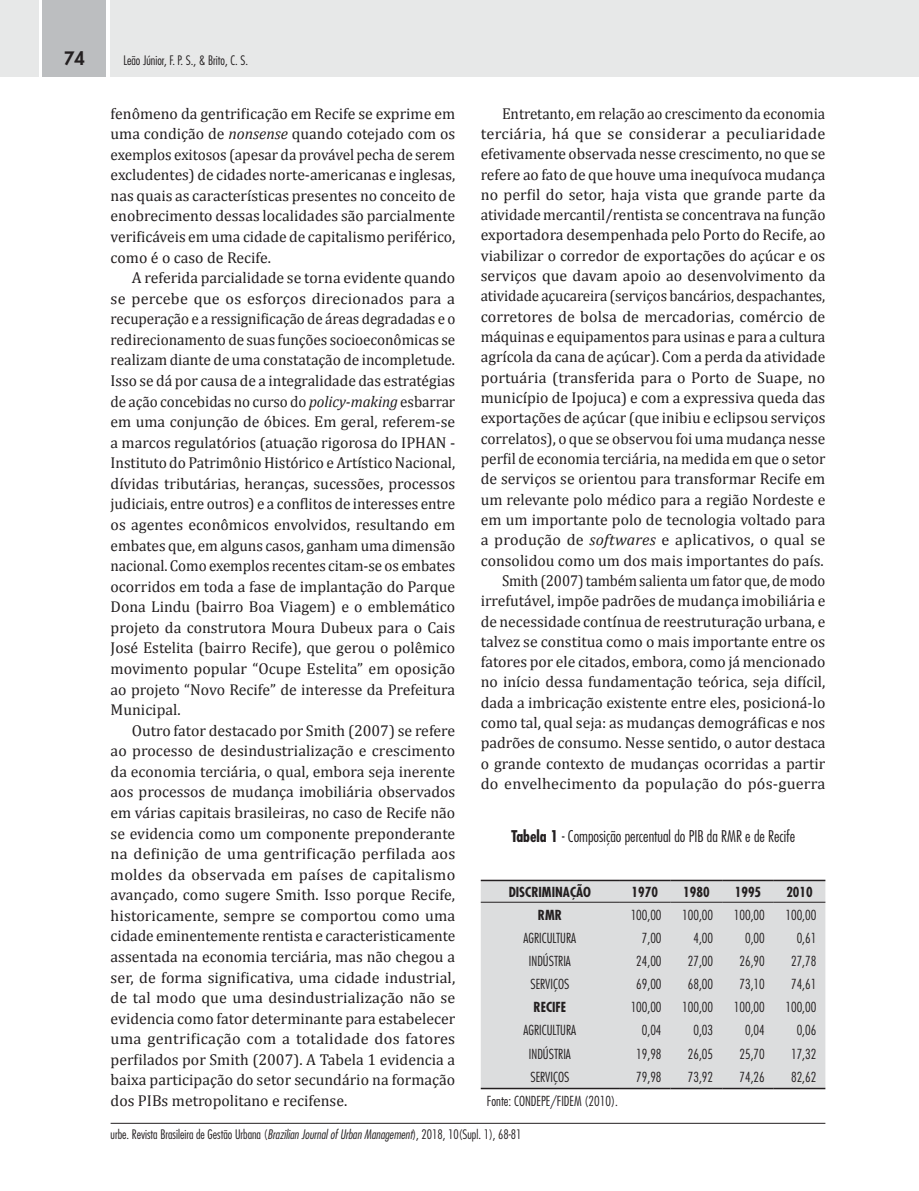
<style>
.page{position:relative;width:919px;height:1191px;background:#fff}
.page>*{position:absolute;margin:0;border:0;box-sizing:border-box;transform-origin:0 0}
.t1{font:800 18px "Futura Std";color:#231f20}
.Paragraph{font:15.75px/20.5px "Cambria";color:#231f20;text-align:justify}
.Paragraph-2{font:15.75px/20.2px "Cambria";color:#231f20;text-align:justify;scale:.96 1}
.Paragraph-3{font:15.75px/20.2px "Cambria";color:#231f20;text-align:justify;scale:.93 1}
.TableTitle{font:300 condensed 15.75px "Futura Std";color:#231f20}
.TableBody{font:300 condensed 13.5px "Futura Std";color:#231f20}
.TableHead{font:700 condensed 13.5px "Futura Std";color:#231f20}
.TableFootnote{font:300 condensed 13.5px "Futura Std";color:#231f20}
.TableBody-2{font:700 condensed 13.5px "Futura Std";color:#231f20}
.t2{font:300 condensed 12.75px "Futura Std";color:#231f20}
.s1{font-style:italic}
.s2{font-weight:700}
</style>
<div class="page">
<hr style="left:111px;top:1123px;width:714px;height:1px;background:#231f20">
<div style="left:111px;top:0;width:807px;height:77px;background:#e7e8e8"></div>
<div style="left:43px;top:0;width:63px;height:77px;background:#bcbec0"></div>
<div style="left:0;top:0;width:38px;height:77px;background:#e7e8e8"></div>
<hr style="left:918px;top:0;width:1px;height:77px;background:#e7e8e8">
<div style="left:480px;top:881px;width:345px;height:206px;background:#dcddde"></div>
<hr style="left:480px;top:879px;width:139px;height:2px;background:#231f20">
<hr style="left:619px;top:879px;width:51px;height:2px;background:#231f20">
<hr style="left:670px;top:879px;width:52px;height:2px;background:#231f20">
<hr style="left:722px;top:879px;width:51px;height:2px;background:#231f20">
<hr style="left:773px;top:879px;width:52px;height:2px;background:#231f20">
<hr style="left:480px;top:1087px;width:139px;height:2px;background:#231f20">
<hr style="left:619px;top:1087px;width:51px;height:2px;background:#231f20">
<hr style="left:670px;top:1087px;width:52px;height:2px;background:#231f20">
<hr style="left:722px;top:1087px;width:51px;height:2px;background:#231f20">
<hr style="left:773px;top:1087px;width:52px;height:2px;background:#231f20">
<hr style="left:480px;top:902px;width:139px;height:1px;background:#231f20">
<hr style="left:619px;top:902px;width:51px;height:1px;background:#231f20">
<hr style="left:670px;top:902px;width:52px;height:1px;background:#231f20">
<hr style="left:722px;top:902px;width:51px;height:1px;background:#231f20">
<hr style="left:773px;top:902px;width:52px;height:1px;background:#231f20">
<p class="t1" style="left:64px;top:47px;width:22px">74</p>
<p class="t2" style="left:123px;top:53px;width:126px">Leão Júnior, F. P. S., &amp; Brito, C. S.</p>
<p class="Paragraph" style="left:111px;top:103px;width:346px">fenômeno da gentrificação em Recife se exprime em uma condição de <span class="s1">nonsense</span> quando cotejado com os exemplos exitosos (apesar da provável pecha de serem excludentes) de cidades norte-americanas e inglesas, nas quais as características presentes no conceito de enobrecimento dessas localidades são parcialmente verificáveis em uma cidade de capitalismo periférico, como é o caso de Recife.</p>
<p class="Paragraph" style="left:111px;top:267px;width:346px;text-indent:21px">A referida parcialidade se torna evidente quando se percebe que os esforços direcionados para a recuperação e a ressignificação de áreas degradadas e o redirecionamento de suas funções socioeconômicas se realizam diante de uma constatação de incompletude.<br>Isso se dá por causa de a integralidade das estratégias de ação concebidas no curso do <span class="s1">policy-making</span> esbarrar em uma conjunção de óbices. Em geral, referem-se a marcos regulatórios (atuação rigorosa do IPHAN - Instituto do Patrimônio Histórico e Artístico Nacional, dívidas tributárias, heranças, sucessões, processos judiciais, entre outros) e a conflitos de interesses entre os agentes econômicos envolvidos, resultando em embates que, em alguns casos, ganham uma dimensão nacional. Como exemplos recentes citam-se os embates ocorridos em toda a fase de implantação do Parque Dona Lindu (bairro Boa Viagem) e o emblemático projeto da construtora Moura Dubeux para o Cais José Estelita (bairro Recife), que gerou o polêmico movimento popular “Ocupe Estelita” em oposição ao projeto “Novo Recife” de interesse da Prefeitura Municipal.</p>
<p class="Paragraph" style="left:111px;top:720px;width:346px;text-indent:21px">Outro fator destacado por Smith (2007) se refere ao processo de desindustrialização e crescimento da economia terciária, o qual, embora seja inerente aos processos de mudança imobiliária observados em várias capitais brasileiras, no caso de Recife não se evidencia como um componente preponderante na definição de uma gentrificação perfilada aos moldes da observada em países de capitalismo avançado, como sugere Smith. Isso porque Recife, historicamente, sempre se comportou como uma cidade eminentemente rentista e caracteristicamente assentada na economia terciária, mas não chegou a ser, de forma significativa, uma cidade industrial, de tal modo que uma desindustrialização não se evidencia como fator determinante para estabelecer uma gentrificação com a totalidade dos fatores perfilados por Smith (2007). A Tabela 1 evidencia a baixa participação do setor secundário na formação dos PIBs metropolitano e recifense.</p>
<p class="Paragraph-2" style="left:480px;top:103px;width:360px;text-indent:21px">Entretanto, em relação ao crescimento da economia terciária, há que se considerar a peculiaridade efetivamente observada nesse crescimento, no que se refere ao fato de que houve uma inequívoca mudança no perfil do setor, haja vista que grande parte da atividade mercantil/rentista se concentrava na função exportadora desempenhada pelo Porto do Recife, ao viabilizar o corredor de exportações do açúcar e os serviços que davam apoio ao desenvolvimento da atividade açucareira (serviços bancários, despachantes, corretores de bolsa de mercadorias, comércio de máquinas e equipamentos para usinas e para a cultura agrícola da cana de açúcar). Com a perda da atividade portuária (transferida para o Porto de Suape, no município de Ipojuca) e com a expressiva queda das exportações de açúcar (que inibiu e eclipsou serviços correlatos), o que se observou foi uma mudança nesse perfil de economia terciária, na medida em que o setor de serviços se orientou para transformar Recife em um relevante polo médico para a região Nordeste e em um importante polo de tecnologia voltado para a produção de <span class="s1">softwares</span> e aplicativos, o qual se consolidou como um dos mais importantes do país.</p>
<p class="Paragraph-3" style="left:480px;top:570px;width:372px;text-indent:21px">Smith (2007) também salienta um fator que, de modo irrefutável, impõe padrões de mudança imobiliária e de necessidade contínua de reestruturação urbana, e talvez se constitua como o mais importante entre os fatores por ele citados, embora, como já mencionado no início dessa fundamentação teórica, seja difícil, dada a imbricação existente entre eles, posicioná-lo como tal, qual seja: as mudanças demográficas e nos padrões de consumo. Nesse sentido, o autor destaca o grande contexto de mudanças ocorridas a partir do envelhecimento da população do pós‑guerra</p>
<p class="TableTitle" style="left:511px;top:826px;width:285px"><span class="s2">Tabela 1</span> - Composição percentual do PIB da RMR e de Recife</p>
<p class="TableHead" style="left:508px;top:883px;width:84px">DISCRIMINAÇÃO</p>
<p class="TableHead" style="left:631px;top:883px;width:28px">1970</p>
<p class="TableHead" style="left:683px;top:883px;width:28px">1980</p>
<p class="TableHead" style="left:734px;top:883px;width:28px">1995</p>
<p class="TableHead" style="left:786px;top:883px;width:28px">2010</p>
<p class="TableBody-2" style="left:538px;top:906px;width:26px">RMR</p>
<p class="TableBody" style="left:630px;top:906px;width:32px">100,00</p>
<p class="TableBody" style="left:682px;top:906px;width:32px">100,00</p>
<p class="TableBody" style="left:733px;top:906px;width:32px">100,00</p>
<p class="TableBody" style="left:785px;top:906px;width:32px">100,00</p>
<p class="TableBody" style="left:523px;top:930px;width:54px">AGRICULTURA</p>
<p class="TableBody" style="left:642px;top:930px;width:21px">7,00</p>
<p class="TableBody" style="left:693px;top:930px;width:21px">4,00</p>
<p class="TableBody" style="left:745px;top:930px;width:21px">0,00</p>
<p class="TableBody" style="left:796px;top:930px;width:21px">0,61</p>
<p class="TableBody" style="left:529px;top:953px;width:43px">INDÚSTRIA</p>
<p class="TableBody" style="left:636px;top:953px;width:27px">24,00</p>
<p class="TableBody" style="left:687px;top:953px;width:27px">27,00</p>
<p class="TableBody" style="left:739px;top:953px;width:27px">26,90</p>
<p class="TableBody" style="left:791px;top:953px;width:27px">27,78</p>
<p class="TableBody" style="left:530px;top:976px;width:40px">SERVIÇOS</p>
<p class="TableBody" style="left:636px;top:976px;width:27px">69,00</p>
<p class="TableBody" style="left:687px;top:976px;width:27px">68,00</p>
<p class="TableBody" style="left:739px;top:976px;width:27px">73,10</p>
<p class="TableBody" style="left:791px;top:976px;width:27px">74,61</p>
<p class="TableBody-2" style="left:533px;top:999px;width:34px">RECIFE</p>
<p class="TableBody" style="left:630px;top:999px;width:32px">100,00</p>
<p class="TableBody" style="left:682px;top:999px;width:32px">100,00</p>
<p class="TableBody" style="left:733px;top:999px;width:32px">100,00</p>
<p class="TableBody" style="left:785px;top:999px;width:32px">100,00</p>
<p class="TableBody" style="left:523px;top:1022px;width:54px">AGRICULTURA</p>
<p class="TableBody" style="left:642px;top:1022px;width:21px">0,04</p>
<p class="TableBody" style="left:693px;top:1022px;width:21px">0,03</p>
<p class="TableBody" style="left:745px;top:1022px;width:21px">0,04</p>
<p class="TableBody" style="left:796px;top:1022px;width:21px">0,06</p>
<p class="TableBody" style="left:529px;top:1045px;width:43px">INDÚSTRIA</p>
<p class="TableBody" style="left:636px;top:1045px;width:27px">19,98</p>
<p class="TableBody" style="left:687px;top:1045px;width:27px">26,05</p>
<p class="TableBody" style="left:739px;top:1045px;width:27px">25,70</p>
<p class="TableBody" style="left:791px;top:1045px;width:27px">17,32</p>
<p class="TableBody" style="left:530px;top:1068px;width:40px">SERVIÇOS</p>
<p class="TableBody" style="left:636px;top:1068px;width:27px">79,98</p>
<p class="TableBody" style="left:687px;top:1068px;width:27px">73,92</p>
<p class="TableBody" style="left:739px;top:1068px;width:27px">74,26</p>
<p class="TableBody" style="left:791px;top:1068px;width:27px">82,62</p>
<p class="TableFootnote" style="left:486px;top:1092px;width:133px">Fonte: CONDEPE/FIDEM (2010).</p>
<p class="t2" style="left:111px;top:1126px;width:412px">urbe. Revista Brasileira de Gestão Urbana (<span class="s1">Brazilian Journal of Urban Management</span>), 2018, 10(Supl. 1), 68-81</p>
</div>
